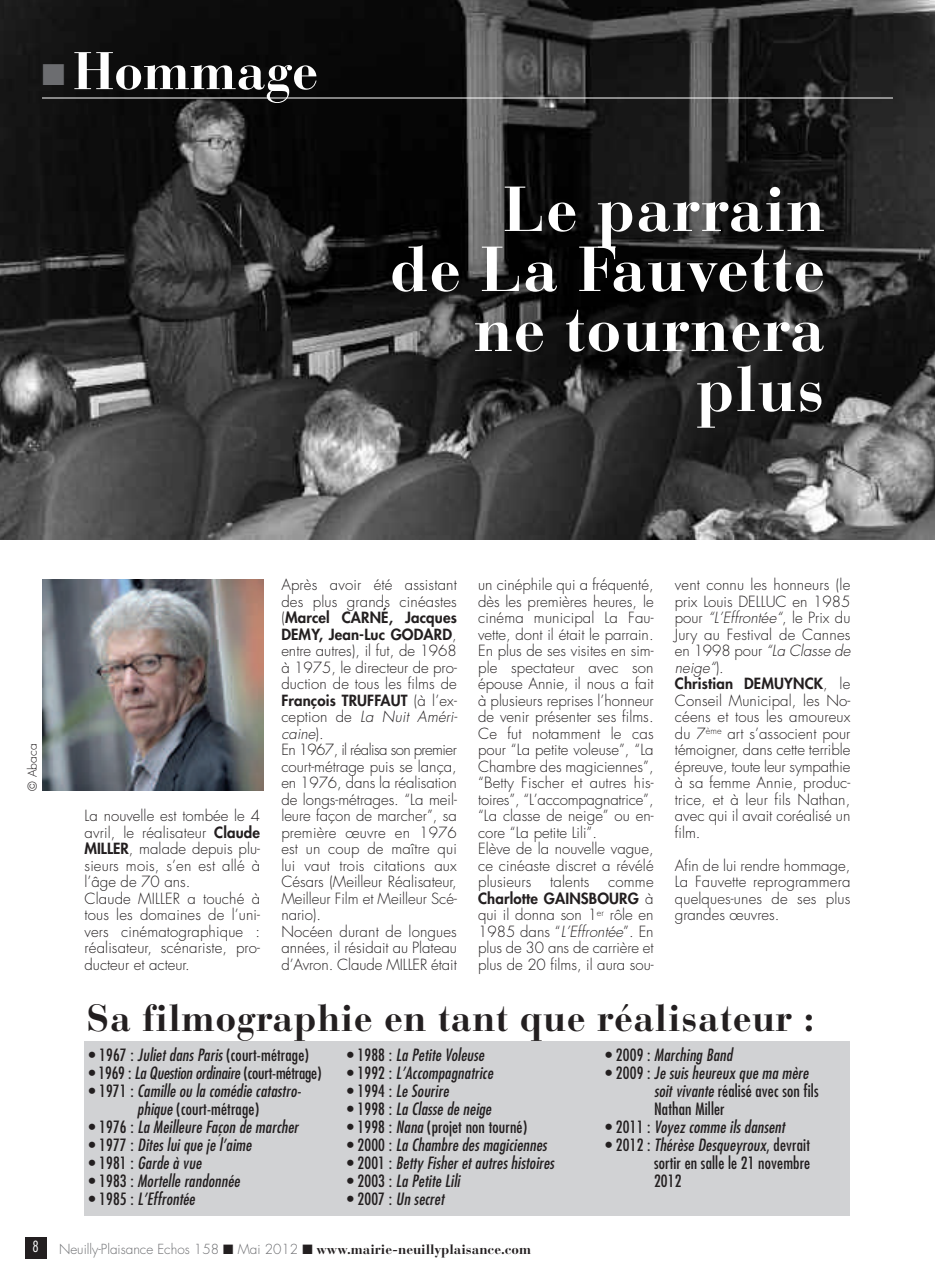
<style>
.page{position:relative;width:935px;height:1275px;background:#fff}
.page>*{position:absolute;margin:0;border:0;box-sizing:border-box;transform-origin:0 0}
.t1{font:63px/60px "Bauer Bodoni Bold Os F";letter-spacing:.015em;color:#fff;text-align:right}
.t2{font:52.5px "Bauer Bodoni Bold Os F";color:#fff}
.t3{font:37.5px "Bauer Bodoni Bold Os F";letter-spacing:.015em;color:#231f20}
.t4{font:italic condensed 16.5px/18px "Futura";color:#231f20;text-align:center}
.t5{font:condensed 16.5px/18px "Futura";letter-spacing:.01em;color:#231f20}
.t6{font:condensed 16.5px "Futura";letter-spacing:-.01em;color:#231f20}
.t7{font:300 15px/16.5px "Futura";color:#231f20}
.t8{font:300 condensed 15px "Futura";color:#fff}
.t9{font:300 13.5px "Futura";color:#6c6d70}
.t10{font:300 12px "Futura";color:#231f20}
.s1{color:#6c6d70}
.s2{font-weight:800}
.s3{font-style:italic}
.s4{font-style:normal}
.s5{color:#231f20}
.s6{font-family:"Bauer Bodoni Bold Os F";font-weight:400;color:#231f20}
</style>
<div class="page">
<img style="left:0;top:0;width:934px;height:539px">
<div style="left:25px;top:1237px;width:21px;height:21px;background:#231f20"></div>
<hr style="left:42px;top:98px;width:850px;height:1px;background:#fff">
<div style="left:85px;top:1041px;width:765px;height:175px;background:#d1d2d4"></div>
<img style="left:42px;top:579px;width:221px;height:211px">
<h2 class="t2" style="left:42px;top:51px;width:277px"><span class="s1">■</span> Hommage</h2>
<h1 class="t1" style="left:390px;top:186px;width:436px">Le parrain<br>de La Fauvette ne tournera plus</h1>
<p class="t10" style="left:27px;top:790px;width:48px;rotate:-90deg">© Abaca</p>
<p class="t7" style="left:85px;top:808px;width:177px">La nouvelle est tombée le 4 avril, le réalisateur <span class="s2">Claude<br>MILLER</span>, malade depuis plu&shy;sieurs mois, s’en est allé à l’âge de 70 ans.<br>Claude MILLER a touché à tous les domaines de l’uni&shy;vers cinématographique : réalisateur, scénariste, pro&shy;ducteur et acteur.</p>
<p class="t7" style="left:281px;top:578px;width:179px">Après avoir été assistant des plus grands cinéastes (<span class="s2">Marcel CARNÉ, Jacques<br>DEMY, Jean-Luc GODARD</span>, entre autres), il fut, de 1968 à 1975, le directeur de pro&shy;duction de tous les films de<br><span class="s2">François TRUFFAUT</span> (à l’ex&shy;ce pti o n d e <span class="s3">La Nuit Améri&shy;caine</span>) .<br>En 1967, il réalisa son premier court-métrage puis se lança, en 1976, dans la réalisation de longs-métrages. “La meil&shy;leure façon de marcher”, sa première œuvre en 1976 est un coup de maître qui lui vaut trois citations aux<br>Césars (Meilleur Réalisateur,<br>Meilleur Film et Meilleur Scé&shy;nario).<br>Nocéen durant de longues années, il résidait au Plateau d’Avron. Claude MILLER était</p>
<p class="t7" style="left:478px;top:578px;width:177px">un cinéphile qui a fréquenté, dès les premières heures, le cinéma municipal La Fau&shy;vette, dont il était le parrain.<br>En plus de ses visites en sim&shy;ple spectateur avec son épouse Annie, il nous a fait à plusieurs reprises l’honneur de venir présenter ses films.<br>Ce fut notamment le cas pour “La petite voleuse”, “La<br>Chambre des magiciennes”, “Betty Fischer et autres his&shy;toires”, “L’accompagnatrice”, “La classe de neige” ou en&shy;core “La petite Lili”.<br>Elève de la nouvelle vague, ce cinéaste discret a révélé plusieurs</p>
<p class="t7" style="left:550px;top:875px;width:41px">talents</p>
<p class="t7" style="left:478px;top:875px;width:177px;text-align:justify;text-indent:130px">comme <span class="s2">Charlotte GAINSBOURG</span> à qui il donna son 1<sup>er</sup> rôle en 1985 dans “<span class="s3">L’Effrontée</span>”. En plus de 30 ans de carrière et plus de 20 films, il aura sou-</p>
<p class="t7" style="left:674px;top:578px;width:179px">vent connu les honneurs (le prix Louis DELLUC en 1985 po u r <span class="s3">“L’Effrontée“</span>, l e P r i x d u<br>Jury au Festival de Cannes e n 1 9 9 8 po u r <span class="s3">“La Classe de neige“</span>) .<br><span class="s2">Christian DEMUYNCK</span>, le<br>Conseil Municipal, les No&shy;céens et tous les amoureux du 7<sup>ème</sup> art s’associent pour témoigner, dans cette terrible épreuve, toute leur sympathie à sa femme Annie, produc&shy;trice, et à leur fils Nathan, avec qui il avait coréalisé un film.</p>
<p class="t7" style="left:674px;top:858px;width:177px;text-align:justify">Afin de lui rendre hommage, La Fauvette reprogrammera quelques-unes de ses plus grandes œuvres.</p>
<h3 class="t3" style="left:87px;top:1003px;width:729px">Sa filmographie en tant que réalisateur :</h3>
<p class="t5" style="left:89px;top:1047px;width:222px">• 1967 : <span class="s3">Juliet dans Paris</span>(court-métrage)</p>
<p class="t6" style="left:89px;top:1065px;width:234px">• 1969 : <span class="s3">La Question ordinaire</span>(court-métrage)</p>
<p class="t4" style="left:89px;top:1083px;width:216px"><span class="s4">• 1 9 7 1 :</span> Camille ou la comédie catastro&shy;phique<span class="s4">(court-métrage)</span></p>
<p class="t4" style="left:89px;top:1119px;width:214px"><span class="s4">• 1 9 7 6 :</span> La Meilleure Façon de marcher</p>
<p class="t4" style="left:89px;top:1137px;width:167px"><span class="s4">• 1 9 7 7 :</span> Dites lui que je l’aime</p>
<p class="t4" style="left:89px;top:1155px;width:117px"><span class="s4">• 1 9 8 1 :</span> Garde à vue</p>
<p class="t4" style="left:89px;top:1173px;width:155px"><span class="s4">• 1 9 8 3 :</span> Mortelle randonnée</p>
<p class="t4" style="left:89px;top:1191px;width:110px"><span class="s4">• 1 9 8 5 :</span> L’Effrontée</p>
<p class="t4" style="left:347px;top:1047px;width:141px"><span class="s4">• 1 9 8 8 :</span> La Petite Voleuse</p>
<p class="t4" style="left:347px;top:1065px;width:150px"><span class="s4">• 1 9 9 2 :</span> L’Accompagnatrice</p>
<p class="t4" style="left:347px;top:1083px;width:106px"><span class="s4">• 1 9 9 4 :</span> Le Sourire</p>
<p class="t4" style="left:347px;top:1101px;width:148px"><span class="s4">• 1 9 9 8 :</span> La Classe de neige</p>
<p class="t5" style="left:347px;top:1119px;width:181px">• 1998 : <span class="s3">Nana</span>(projet non tourné)</p>
<p class="t4" style="left:347px;top:1137px;width:204px"><span class="s4">• 2 0 0 0 :</span> La Chambre des magiciennes</p>
<p class="t4" style="left:347px;top:1155px;width:211px"><span class="s4">• 2 0 0 1 :</span> Betty Fisher et autres histoires</p>
<p class="t4" style="left:347px;top:1173px;width:117px"><span class="s4">• 2 0 0 3 :</span> La Petite Lili</p>
<p class="t4" style="left:347px;top:1191px;width:101px"><span class="s4">• 2 0 0 7 :</span> Un secret</p>
<p class="t4" style="left:605px;top:1047px;width:131px"><span class="s4">• 2 0 0 9 :</span> Marching Band</p>
<p class="t5" style="left:654px;top:1065px;width:166px;text-indent:-48px">• 2 0 0 9 : <span class="s3">Je suis heureux que ma mère soit vivante</span>réalisé avec son fils<br>Nathan Miller</p>
<p class="t4" style="left:605px;top:1119px;width:183px"><span class="s4">• 2 0 1 1 :</span> Voyez comme ils dansent</p>
<p class="t5" style="left:654px;top:1137px;width:158px;text-align:justify;text-indent:-48px">• 2 0 1 2 : <span class="s3">Thérèse Desqueyroux</span>, d e v r a i t sortir en salle le 21 novembre 2012</p>
<p class="t8" style="left:33px;top:1240px;width:8px">8</p>
<p class="t9" style="left:59px;top:1242px;width:473px">Neuilly-Plaisance Echos 158 <span class="s5">■</span> Mai 2012 <span class="s5">■</span> <span class="s6">www.mairie-neuillyplaisance.com</span></p>
</div>
